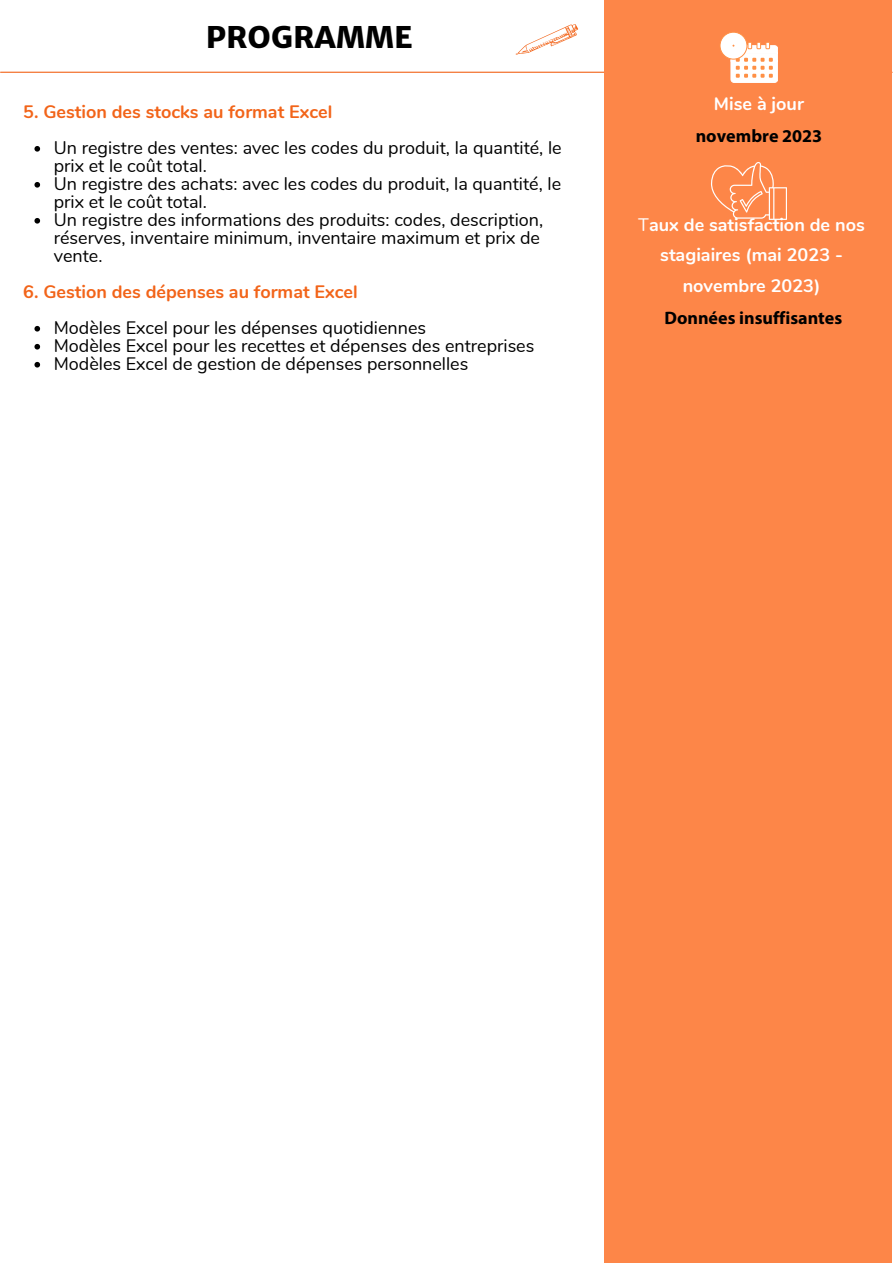
<style>
.page{position:relative;width:893px;height:1264px;background:#fff}
.page>*{position:absolute;margin:0;border:0;box-sizing:border-box;transform-origin:0 0}
.t1{font:800 30px "Merriweather Sans";color:#000}
.t2{font:18px/18px "Nunito";color:#000}
.t3{font:700 18px "Nunito";color:#f26419}
.t4{font:700 18px/30.3px "Nunito";color:#fff;text-align:center}
.t5{font:700 18px/32.2px "Myriad Pro";color:#000;text-align:center}
.s1{font-family:"Nunito";color:#fff}
.s2{font-weight:400}
</style>
<div class="page">
<hr style="left:1px;top:72px;width:891px;height:1px;background:#f26419">
<div style="left:604px;top:0;width:287px;height:1262px;background:#fd8648"></div>
<svg style="left:515px;top:24px;width:63px;height:31px"></svg>
<svg style="left:720px;top:32px;width:58px;height:51px"></svg>
<svg style="left:711px;top:162px;width:75px;height:58px"></svg>
<svg style="left:34px;top:146px;width:6px;height:6px"></svg>
<svg style="left:34px;top:182px;width:6px;height:6px"></svg>
<svg style="left:34px;top:218px;width:6px;height:5px"></svg>
<svg style="left:34px;top:326px;width:6px;height:5px"></svg>
<svg style="left:34px;top:344px;width:6px;height:5px"></svg>
<svg style="left:34px;top:362px;width:6px;height:5px"></svg>
<p class="t1" style="left:206px;top:19px;width:208px">PROGRAMME</p>
<p class="t3" style="left:23px;top:100px;width:310px">5. Gestion des stocks au format Excel</p>
<p class="t2" style="left:54px;top:139px;width:509px">Un registre des ventes: avec les codes du produit, la quantité, le prix et le coût total.</p>
<p class="t2" style="left:54px;top:175px;width:509px">Un registre des achats: avec les codes du produit, la quantité, le prix et le coût total.</p>
<p class="t2" style="left:54px;top:211px;width:491px">Un registre des informations des produits: codes, description, réserves, inventaire minimum, inventaire maximum et prix de vente.</p>
<p class="t3" style="left:23px;top:279px;width:336px">6. Gestion des dépenses au format Excel</p>
<p class="t2" style="left:54px;top:319px;width:374px">Modèles Excel pour les dépenses quotidiennes</p>
<p class="t2" style="left:54px;top:337px;width:482px">Modèles Excel pour les recettes et dépenses des entreprises</p>
<p class="t2" style="left:54px;top:355px;width:416px">Modèles Excel de gestion de dépenses personnelles</p>
<p class="t5" style="left:695px;top:87px;width:128px"><span class="s1">Mise à jour </span>novembre 2023</p>
<p class="t4" style="left:638px;top:210px;width:228px"><span class="s2">T</span>aux de satisfaction de nos stagiaires (mai 2023 - novembre 2023)</p>
<p class="t5" style="left:664px;top:301px;width:179px">Données insuffisantes</p>
</div>
